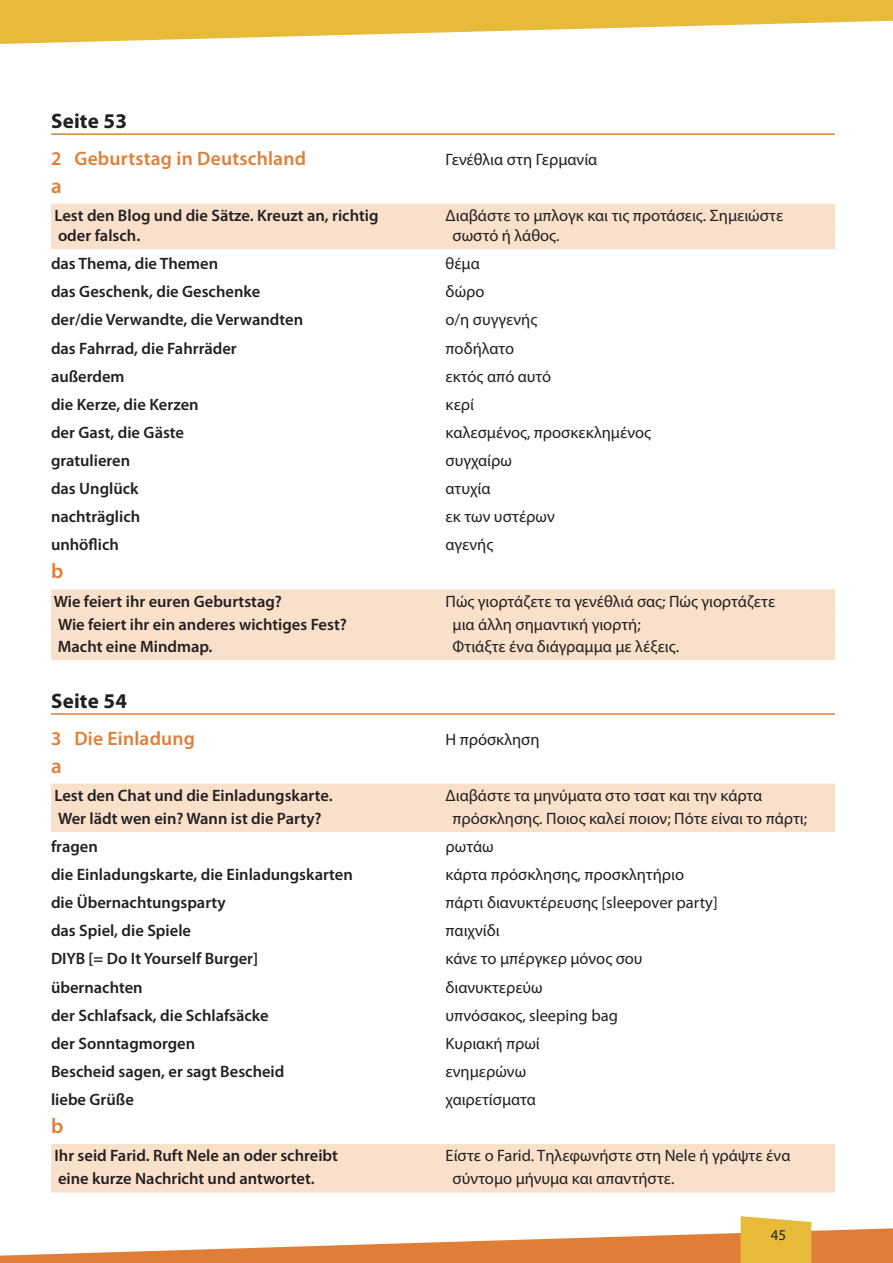
<style>
.page{position:relative;width:893px;height:1263px;background:#fff}
.page>*{position:absolute;margin:0;border:0;box-sizing:border-box;transform-origin:0 0}
.basic_test{font:700 21px "Myriad Pro";letter-spacing:.01em;color:#231f20}
.basic_test-2{font:600 21px "Myriad Pro";color:#e07e37}
.basic_test-3{font:600 19.5px "Myriad Pro";letter-spacing:.01em;color:#e07e37}
.basic_test-4{font:600 16.5px "Myriad Pro";color:#231f20}
.basic_test-5{font:16.5px "Myriad Pro";color:#231f20}
.UNDERLINE{font:16.5px "Myriad Pro";color:#231f20}
.UNDERLINE-2{font:600 16.5px "Myriad Pro";color:#231f20}
.t1{font:15px "Myriad Pro";color:#231f20}
</style>
<div class="page">
<svg style="left:0;top:0;width:893px;height:44px;fill:#e7bb39"></svg>
<svg style="left:0;top:1216px;width:893px;height:47px"></svg>
<hr style="left:51px;top:133px;width:784px;height:2px;background:#e07e37">
<div style="left:51px;top:204px;width:784px;height:25px;background:#f8e0cb"></div>
<div style="left:51px;top:224px;width:784px;height:25px;background:#f8e0cb"></div>
<div style="left:51px;top:589px;width:784px;height:26px;background:#f8e0cb"></div>
<div style="left:51px;top:612px;width:784px;height:26px;background:#f8e0cb"></div>
<div style="left:51px;top:634px;width:784px;height:26px;background:#f8e0cb"></div>
<hr style="left:51px;top:713px;width:784px;height:2px;background:#e07e37">
<div style="left:51px;top:784px;width:784px;height:25px;background:#f8e0cb"></div>
<div style="left:51px;top:806px;width:784px;height:26px;background:#f8e0cb"></div>
<div style="left:51px;top:1144px;width:784px;height:25px;background:#f8e0cb"></div>
<div style="left:51px;top:1167px;width:784px;height:25px;background:#f8e0cb"></div>
<p class="basic_test" style="left:51px;top:107px;width:78px">Seite 53</p>
<p class="basic_test-3" style="left:51px;top:146px;width:256px">2 Geburtstag in Deutschland</p>
<p class="basic_test-5" style="left:446px;top:149px;width:153px">Γενέθλια στη Γερμανία</p>
<p class="basic_test-2" style="left:51px;top:172px;width:12px">a</p>
<p class="UNDERLINE-2" style="left:54px;top:205px;width:326px">Lest den Blog und die Sätze. Kreuzt an, richtig</p>
<p class="UNDERLINE" style="left:446px;top:205px;width:339px">Διαβάστε το μπλογκ και τις προτάσεις. Σημειώστε</p>
<p class="UNDERLINE-2" style="left:58px;top:225px;width:84px">oder falsch.</p>
<p class="UNDERLINE" style="left:453px;top:225px;width:108px">σωστό ή λάθος.</p>
<p class="basic_test-4" style="left:51px;top:253px;width:169px">das Thema, die Themen</p>
<p class="basic_test-5" style="left:446px;top:253px;width:36px">θέμα</p>
<p class="basic_test-4" style="left:51px;top:281px;width:211px">das Geschenk, die Geschenke</p>
<p class="basic_test-5" style="left:446px;top:282px;width:40px">δώρο</p>
<p class="basic_test-4" style="left:51px;top:309px;width:254px">der/die Verwandte, die Verwandten</p>
<p class="basic_test-5" style="left:446px;top:310px;width:93px">ο/η συγγενής</p>
<p class="basic_test-4" style="left:51px;top:337px;width:187px">das Fahrrad, die Fahrräder</p>
<p class="basic_test-5" style="left:446px;top:338px;width:70px">ποδήλατο</p>
<p class="basic_test-4" style="left:51px;top:366px;width:75px">außerdem</p>
<p class="basic_test-5" style="left:446px;top:366px;width:107px">εκτός από αυτό</p>
<p class="basic_test-4" style="left:51px;top:394px;width:149px">die Kerze, die Kerzen</p>
<p class="basic_test-5" style="left:446px;top:394px;width:30px">κερί</p>
<p class="basic_test-4" style="left:51px;top:422px;width:135px">der Gast, die Gäste</p>
<p class="basic_test-5" style="left:446px;top:422px;width:207px">καλεσμένος, προσκεκλημένος</p>
<p class="basic_test-4" style="left:51px;top:450px;width:81px">gratulieren</p>
<p class="basic_test-5" style="left:446px;top:450px;width:68px">συγχαίρω</p>
<p class="basic_test-4" style="left:51px;top:478px;width:89px">das Unglück</p>
<p class="basic_test-5" style="left:446px;top:478px;width:47px">ατυχία</p>
<p class="basic_test-4" style="left:51px;top:506px;width:91px">nachträglich</p>
<p class="basic_test-5" style="left:446px;top:506px;width:111px">εκ των υστέρων</p>
<p class="basic_test-4" style="left:51px;top:534px;width:69px">unhöflich</p>
<p class="basic_test-5" style="left:446px;top:535px;width:49px">αγενής</p>
<p class="basic_test-2" style="left:51px;top:558px;width:14px">b</p>
<p class="UNDERLINE-2" style="left:54px;top:590px;width:230px">Wie feiert ihr euren Geburtstag?</p>
<p class="UNDERLINE" style="left:446px;top:591px;width:331px">Πώς γιορτάζετε τα γενέθλιά σας; Πώς γιορτάζετε</p>
<p class="UNDERLINE-2" style="left:58px;top:613px;width:290px">Wie feiert ihr ein anderes wichtiges Fest?</p>
<p class="UNDERLINE" style="left:453px;top:614px;width:190px">μια άλλη σημαντική γιορτή;</p>
<p class="UNDERLINE-2" style="left:58px;top:636px;width:156px">Macht eine Mindmap.</p>
<p class="UNDERLINE" style="left:453px;top:636px;width:228px">Φτιάξτε ένα διάγραμμα με λέξεις.</p>
<p class="basic_test" style="left:51px;top:687px;width:78px">Seite 54</p>
<p class="basic_test-3" style="left:51px;top:726px;width:146px">3 Die Einladung</p>
<p class="basic_test-5" style="left:446px;top:729px;width:96px">Η πρόσκληση</p>
<p class="basic_test-2" style="left:51px;top:752px;width:12px">a</p>
<p class="UNDERLINE-2" style="left:54px;top:785px;width:280px">Lest den Chat und die Einladungskarte.</p>
<p class="UNDERLINE" style="left:446px;top:785px;width:318px">Διαβάστε τα μηνύματα στο τσατ και την κάρτα</p>
<p class="UNDERLINE-2" style="left:58px;top:808px;width:265px">Wer lädt wen ein? Wann ist die Party?</p>
<p class="UNDERLINE" style="left:453px;top:808px;width:356px">πρόσκλησης. Ποιος καλεί ποιον; Πότε είναι το πάρτι;</p>
<p class="basic_test-4" style="left:51px;top:836px;width:48px">fragen</p>
<p class="basic_test-5" style="left:446px;top:836px;width:49px">ρωτάω</p>
<p class="basic_test-4" style="left:51px;top:864px;width:303px">die Einladungskarte, die Einladungskarten</p>
<p class="basic_test-5" style="left:446px;top:864px;width:240px">κάρτα πρόσκλησης, προσκλητήριο</p>
<p class="basic_test-4" style="left:51px;top:892px;width:176px">die Übernachtungsparty</p>
<p class="basic_test-5" style="left:446px;top:892px;width:274px">πάρτι διανυκτέρευσης [sleepover party]</p>
<p class="basic_test-4" style="left:51px;top:920px;width:142px">das Spiel, die Spiele</p>
<p class="basic_test-5" style="left:446px;top:921px;width:56px">παιχνίδι</p>
<p class="basic_test-4" style="left:51px;top:948px;width:209px">DIYB [= Do It Yourself Burger]</p>
<p class="basic_test-5" style="left:446px;top:949px;width:198px">κάνε το μπέργκερ μόνος σου</p>
<p class="basic_test-4" style="left:51px;top:976px;width:93px">übernachten</p>
<p class="basic_test-5" style="left:446px;top:977px;width:99px">διανυκτερεύω</p>
<p class="basic_test-4" style="left:51px;top:1005px;width:219px">der Schlafsack, die Schlafsäcke</p>
<p class="basic_test-5" style="left:446px;top:1005px;width:174px">υπνόσακος, sleeping bag</p>
<p class="basic_test-4" style="left:51px;top:1033px;width:146px">der Sonntagmorgen</p>
<p class="basic_test-5" style="left:446px;top:1033px;width:96px">Κυριακή πρωί</p>
<p class="basic_test-4" style="left:51px;top:1061px;width:235px">Bescheid sagen, er sagt Bescheid</p>
<p class="basic_test-5" style="left:446px;top:1061px;width:82px">ενημερώνω</p>
<p class="basic_test-4" style="left:51px;top:1089px;width:84px">liebe Grüße</p>
<p class="basic_test-5" style="left:446px;top:1089px;width:92px">χαιρετίσματα</p>
<p class="basic_test-2" style="left:51px;top:1113px;width:14px">b</p>
<p class="UNDERLINE-2" style="left:54px;top:1145px;width:285px">Ihr seid Farid. Ruft Nele an oder schreibt</p>
<p class="UNDERLINE" style="left:446px;top:1145px;width:346px">Είστε ο Farid. Τηλεφωνήστε στη Nele ή γράψτε ένα</p>
<p class="UNDERLINE-2" style="left:58px;top:1168px;width:258px">eine kurze Nachricht und antwortet.</p>
<p class="UNDERLINE" style="left:453px;top:1168px;width:224px">σύντομο μήνυμα και απαντήστε.</p>
<p class="t1" style="left:771px;top:1225px;width:17px">45</p>
</div>
